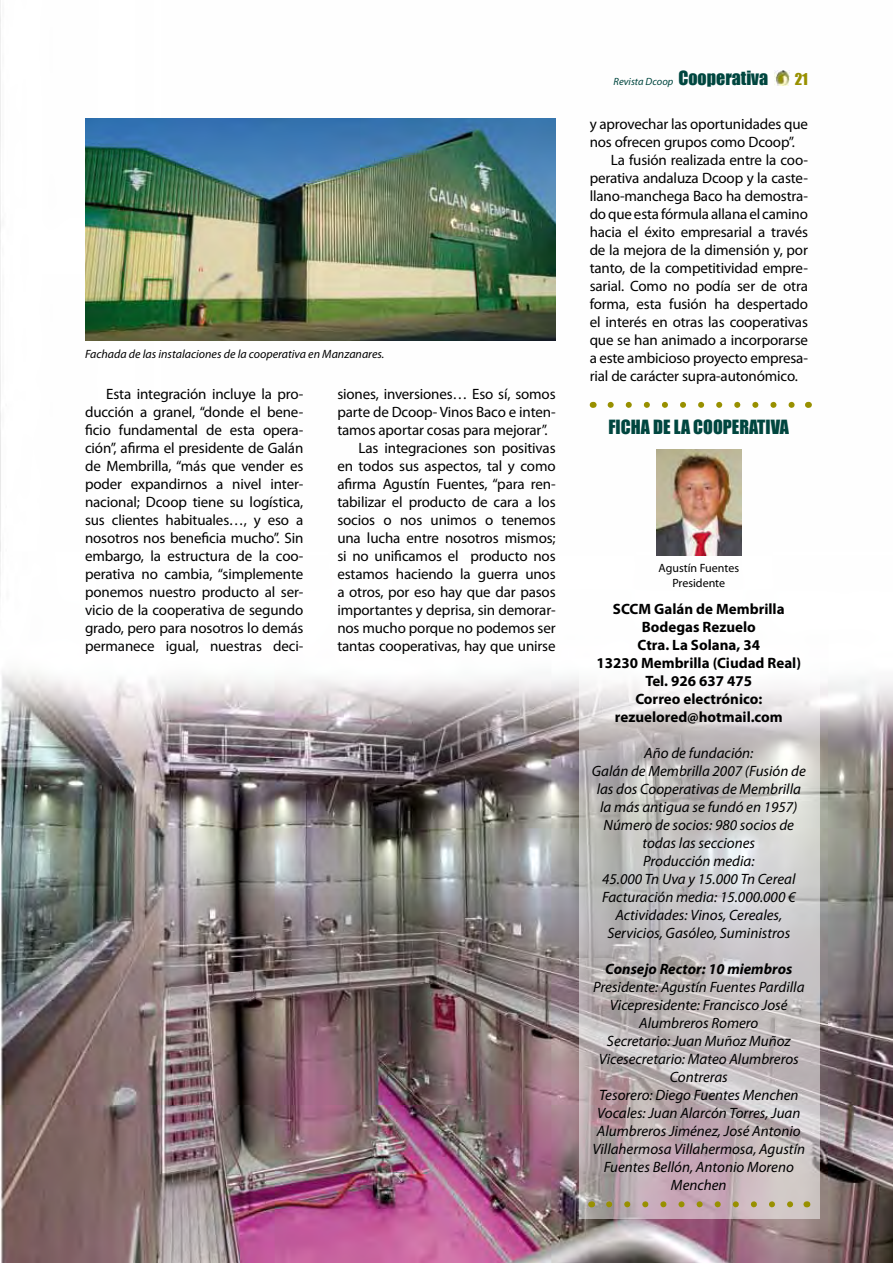
<style>
.page{position:relative;width:893px;height:1263px;background:#fff}
.page>*{position:absolute;margin:0;border:0;box-sizing:border-box;transform-origin:0 0}
.t1{font:18px "Impact";color:#00463f}
.t2{font:15px/18px "Myriad Pro";letter-spacing:-.01em;color:#000;text-align:justify}
.t3{font:italic 15px/18px "Myriad Pro";color:#000;text-align:center}
.t4{font:700 15px/18px "Myriad Pro";color:#000;text-align:center}
.t5{font:italic 700 15px "Myriad Pro";color:#000}
.t6{font:15px "Impact";color:#989000}
.t7{font:italic 12px "Myriad Pro";color:#000}
.t8{font:12px/14.4px "Myriad Pro";color:#000;text-align:center}
.t9{font:italic 10.5px "Myriad Pro";color:#00463f}
.s1{font-family:"Impact";font-style:normal;font-size:18px}
</style>
<div class="page">
<img style="left:0;top:0;width:893px;height:1263px">
<img style="left:775px;top:71px;width:15px;height:14px">
<svg style="left:579px;top:574px;width:241px;height:644px"></svg>
<img style="left:85px;top:118px;width:471px;height:223px">
<svg style="left:611px;top:402px;width:188px;height:6px"></svg>
<img style="left:656px;top:450px;width:85px;height:106px">
<svg style="left:609px;top:1201px;width:188px;height:6px"></svg>
<p class="t7" style="left:85px;top:347px;width:301px">Fachada de las instalaciones de la cooperativa en Manzanares.</p>
<p class="t2" style="left:85px;top:385px;width:220px;text-indent:21px">Esta integración incluye la pro&shy;ducción a granel, “donde el bene&shy;ficio fundamental de esta opera&shy;ción”, afirma el presidente de Galán de Membrilla, “más que vender es poder expandirnos a nivel inter&shy;nacional; Dcoop tiene su logística, sus clientes habituales…, y eso a nosotros nos beneficia mucho”. Sin embargo, la estructura de la coo&shy;perativa no cambia, “simplemente ponemos nuestro producto al ser&shy;vicio de la cooperativa de segundo grado, pero para nosotros lo demás permanece igual, nuestras deci-</p>
<p class="t2" style="left:337px;top:385px;width:220px">siones, inversiones… Eso sí, somos</p>
<p class="t2" style="left:337px;top:403px;width:220px">parte de Dcoop- Vinos Baco e inten-</p>
<p class="t2" style="left:337px;top:421px;width:212px">tamos aportar cosas para mejorar”.</p>
<p class="t2" style="left:359px;top:439px;width:199px">Las integraciones son positivas</p>
<p class="t2" style="left:337px;top:457px;width:220px">en todos sus aspectos, tal y como</p>
<p class="t2" style="left:337px;top:475px;width:220px">afirma Agustín Fuentes, “para ren-</p>
<p class="t2" style="left:337px;top:493px;width:220px">tabilizar el producto de cara a los</p>
<p class="t2" style="left:337px;top:511px;width:220px">socios o nos unimos o tenemos</p>
<p class="t2" style="left:337px;top:529px;width:220px">una lucha entre nosotros mismos;</p>
<p class="t2" style="left:337px;top:547px;width:220px">si no unificamos el producto nos</p>
<p class="t2" style="left:337px;top:565px;width:220px">estamos haciendo la guerra unos</p>
<p class="t2" style="left:337px;top:583px;width:220px">a otros, por eso hay que dar pasos</p>
<p class="t2" style="left:337px;top:601px;width:220px">importantes y deprisa, sin demorar-</p>
<p class="t2" style="left:337px;top:619px;width:220px">nos mucho porque no podemos ser</p>
<p class="t2" style="left:337px;top:637px;width:220px">tantas cooperativas, hay que unirse</p>
<p class="t9" style="left:614px;top:75px;width:156px">Revista Dcoop <span class="s1">Cooperativa</span></p>
<p class="t6" style="left:795px;top:67px;width:15px">21</p>
<p class="t2" style="left:590px;top:115px;width:220px">y aprovechar las oportunidades que</p>
<p class="t2" style="left:590px;top:133px;width:207px">nos ofrecen grupos como Dcoop”.</p>
<p class="t2" style="left:611px;top:151px;width:199px">La fusión realizada entre la coo-</p>
<p class="t2" style="left:590px;top:169px;width:220px">perativa andaluza Dcoop y la caste-</p>
<p class="t2" style="left:590px;top:187px;width:220px">llano-manchega Baco ha demostra-</p>
<p class="t2" style="left:590px;top:205px;width:220px">do que esta fórmula allana el camino</p>
<p class="t2" style="left:590px;top:223px;width:220px">hacia el éxito empresarial a través</p>
<p class="t2" style="left:590px;top:241px;width:220px">de la mejora de la dimensión y, por</p>
<p class="t2" style="left:590px;top:259px;width:220px">tanto, de la competitividad empre-</p>
<p class="t2" style="left:590px;top:277px;width:220px">sarial. Como no podía ser de otra</p>
<p class="t2" style="left:590px;top:295px;width:220px">forma, esta fusión ha despertado</p>
<p class="t2" style="left:590px;top:313px;width:220px">el interés en otras las cooperativas</p>
<p class="t2" style="left:590px;top:331px;width:220px">que se han animado a incorporarse</p>
<p class="t2" style="left:590px;top:349px;width:220px">a este ambicioso proyecto empresa-</p>
<p class="t2" style="left:590px;top:367px;width:210px">rial de carácter supra-autonómico.</p>
<p class="t1" style="left:608px;top:413px;width:182px">FICHA DE LA COOPERATIVA</p>
<p class="t8" style="left:658px;top:561px;width:82px">Agustín Fuentes<br>Presidente</p>
<p class="t4" style="left:596px;top:600px;width:206px">SCCM Galán de Membrilla<br>Bodegas Rezuelo<br>Ctra. La Solana, 34<br>13230 Membrilla (Ciudad Real)<br>Tel. 926 637 475<br>Correo electrónico: rezuelored@hotmail.com</p>
<p class="t3" style="left:592px;top:744px;width:216px">Año de fundación:<br>Galán de Membrilla 2007 (Fusión de las dos Cooperativas de Membrilla la más antigua se fundó en 1957)<br>Número de socios: 980 socios de todas las secciones<br>Producción media:<br>45.000 Tn Uva y 15.000 Tn Cereal<br>Facturación media: 15.000.000 €<br>Actividades: Vinos, Cereales,<br>Servicios, Gasóleo, Suministros</p>
<p class="t5" style="left:605px;top:959px;width:189px">Consejo Rector: 10 miembros</p>
<p class="t3" style="left:592px;top:978px;width:214px">Presidente: Agustín Fuentes Pardilla<br>Vicepresidente: Francisco José<br>Alumbreros Romero<br>Secretario: Juan Muñoz Muñoz<br>Vicesecretario: Mateo Alumbreros<br>Contreras<br>Tesorero: Diego Fuentes Menchen<br>Vocales: Juan Alarcón Torres, Juan<br>Alumbreros Jiménez, José Antonio<br>Villahermosa Villahermosa, Agustín<br>Fuentes Bellón, Antonio Moreno<br>Menchen</p>
</div>
